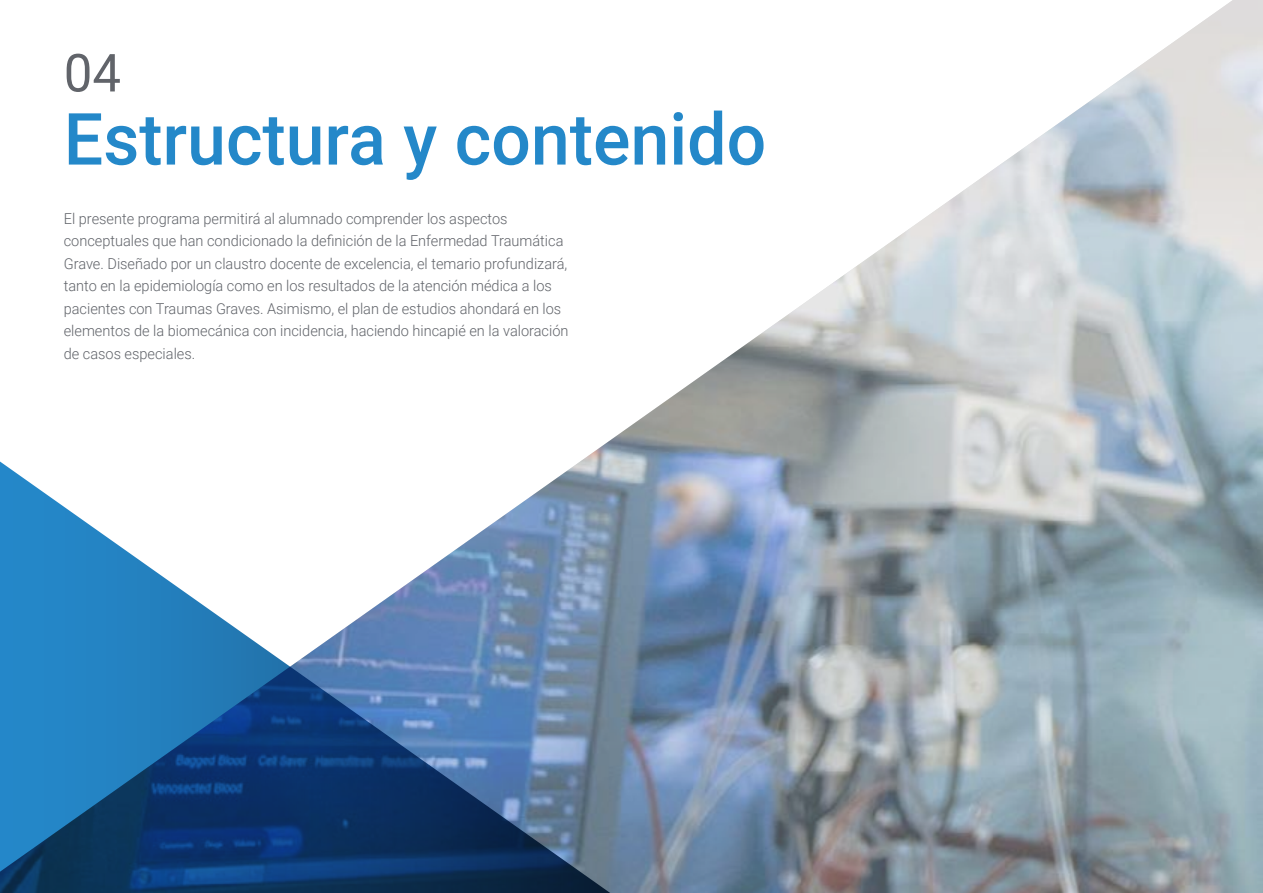
<style>
.page{position:relative;width:1263px;height:893px;background:#fff}
.page>*{position:absolute;margin:0;border:0;box-sizing:border-box;transform-origin:0 0}
.t1{font:500 72px "Roboto";color:#2488c9}
.t2{font:52.5px "Roboto";color:#61646a}
.t3{font:300 15px/22.5px "Roboto";color:#61646a}
</style>
<div class="page">
<img style="left:602px;top:0;width:661px;height:893px">
<svg style="left:0;top:446px;width:640px;height:447px"></svg>
<h2 class="t2" style="left:64px;top:36px;width:59px">04</h2>
<h1 class="t1" style="left:64px;top:89px;width:704px">Estructura y contenido</h1>
<p class="t3" style="left:64px;top:207px;width:506px">El presente programa permitirá al alumnado comprender los aspectos conceptuales que han condicionado la definición de la Enfermedad Traumática Grave. Diseñado por un claustro docente de excelencia, el temario profundizará, tanto en la epidemiología como en los resultados de la atención médica a los pacientes con Traumas Graves. Asimismo, el plan de estudios ahondará en los elementos de la biomecánica con incidencia, haciendo hincapié en la valoración de casos especiales.</p>
</div>
